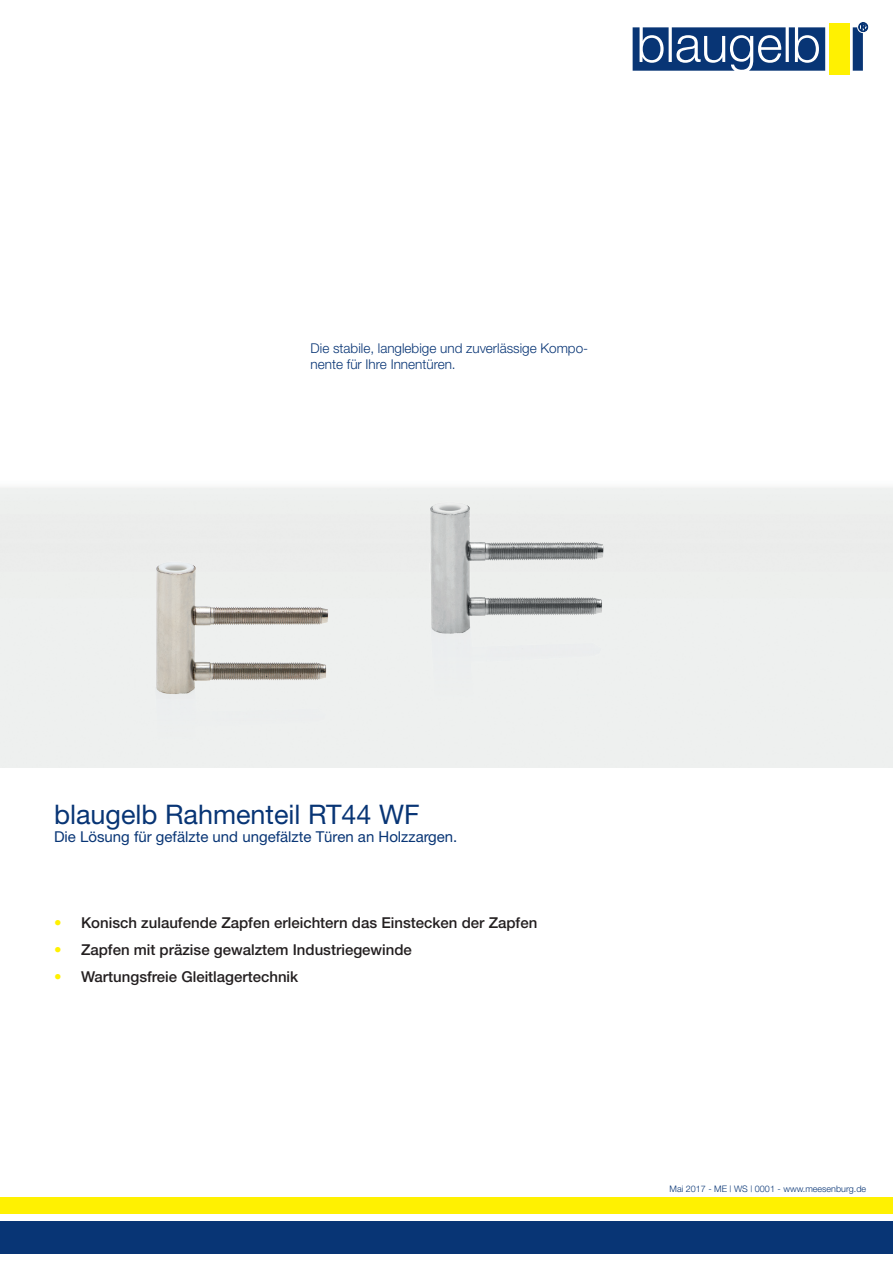
<style>
.page{position:relative;width:893px;height:1263px;background:#fff}
.page>*{position:absolute;margin:0;border:0;box-sizing:border-box;transform-origin:0 0}
.t1{font:27px "Helvetica Neue";color:#083575}
.t2{font:500 15px "Helvetica Neue";color:#231f20}
.t3{font:15px "Helvetica Neue";color:#083575}
.t4{font:300 13.5px/16.2px "Helvetica Neue LT Std";color:#083575}
.t5{font:300 9px "Helvetica Neue";color:#083575}
.s1{color:#fff101}
</style>
<div class="page">
<div style="left:0;top:1222px;width:893px;height:32px;background:#083575"></div>
<div style="left:0;top:1197px;width:893px;height:17px;background:#fff101"></div>
<svg style="left:633px;top:22px;width:235px;height:49px"></svg>
<div style="left:829px;top:23px;width:20px;height:51px;background:#fff101"></div>
<img style="left:11px;top:483px;width:375px;height:284px">
<img style="left:286px;top:483px;width:375px;height:266px">
<p class="t4" style="left:311px;top:339px;width:279px">Die stabile, langlebige und zuverlässige Kompo&shy;nente für Ihre Innentüren.</p>
<h1 class="t1" style="left:54px;top:798px;width:367px">blaugelb Rahmenteil RT44 WF</h1>
<p class="t3" style="left:54px;top:828px;width:405px">Die Lösung für gefälzte und ungefälzte Türen an Holzzargen.</p>
<p class="t2" style="left:54px;top:914px;width:485px"><span class="s1">•</span> Konisch zulaufende Zapfen erleichtern das Einstecken der Zapfen</p>
<p class="t2" style="left:54px;top:941px;width:359px"><span class="s1">•</span> Zapfen mit präzise gewalztem Industriegewinde</p>
<p class="t2" style="left:54px;top:968px;width:246px"><span class="s1">•</span> Wartungsfreie Gleitlagertechnik</p>
<p class="t5" style="left:670px;top:1183px;width:198px">Mai 2017 - ME | WS | 0001 - www.meesenburg.de</p>
</div>
